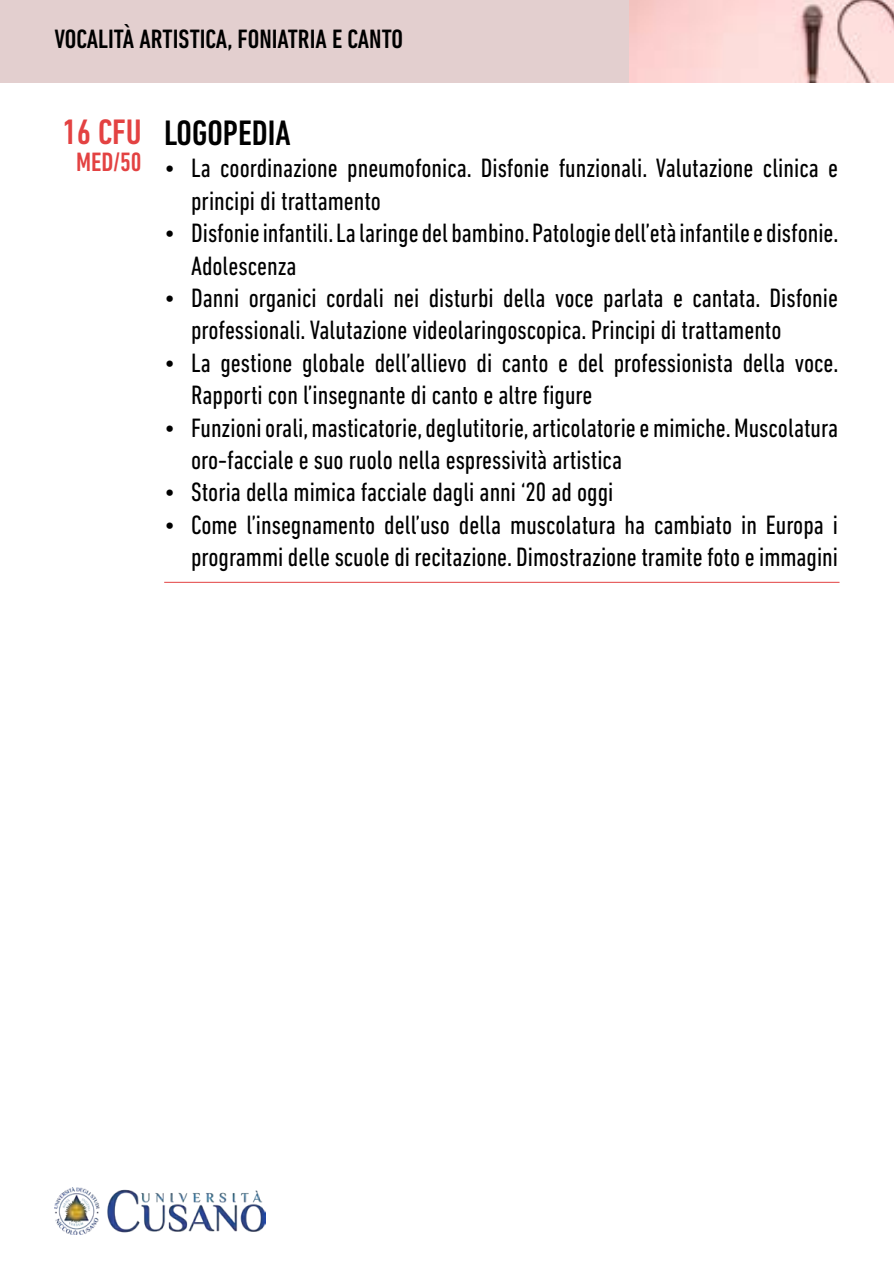
<style>
.page{position:relative;width:894px;height:1264px;background:#fff}
.page>*{position:absolute;margin:0;border:0;box-sizing:border-box;transform-origin:0 0}
.t1{font:500 condensed 36px "DIN Next LT Pro";color:#000}
.t2{font:500 condensed 36px "DIN Next LT Pro";color:#e34242}
.t3{font:condensed 27px/32.4px "DIN Next LT Pro";color:#000}
.t4{font:500 condensed 27px "DIN Next LT Pro";color:#000}
.t5{font:500 condensed 27px "DIN Next LT Pro";color:#e34242}
</style>
<div class="page">
<img style="left:54px;top:1187px;width:211px;height:47px">
<div style="left:0;top:0;width:893px;height:83px;background:#e3cfcf"></div>
<hr style="left:164px;top:582px;width:675px;height:1px;background:#e34242">
<img style="left:630px;top:0;width:263px;height:83px">
<p class="t4" style="left:54px;top:24px;width:350px">VOCALITÀ ARTISTICA, FONIATRIA E CANTO</p>
<p class="t2" style="left:63px;top:111px;width:81px">16 CFU</p>
<p class="t5" style="left:76px;top:147px;width:67px">MED/50</p>
<p class="t1" style="left:164px;top:112px;width:128px">LOGOPEDIA</p>
<p class="t3" style="left:191px;top:152px;width:648px;text-indent:-27px">• La coordinazione pneumofonica. Disfonie funzionali. Valutazione clinica e principi di trattamento</p>
<p class="t3" style="left:191px;top:216px;width:648px;text-indent:-27px">• Disfonie infantili. La laringe del bambino. Patologie dell’età infantile e disfonie.<br>Adolescenza</p>
<p class="t3" style="left:191px;top:281px;width:648px;text-indent:-27px">• Danni organici cordali nei disturbi della voce parlata e cantata. Disfonie professionali. Valutazione videolaringoscopica. Principi di trattamento</p>
<p class="t3" style="left:191px;top:346px;width:648px;text-indent:-27px">• La gestione globale dell’allievo di canto e del professionista della voce.<br>Rapporti con l’insegnante di canto e altre figure</p>
<p class="t3" style="left:191px;top:411px;width:648px;text-indent:-27px">• Funzioni orali, masticatorie, deglutitorie, articolatorie e mimiche. Muscolatura oro-facciale e suo ruolo nella espressività artistica</p>
<p class="t3" style="left:164px;top:476px;width:450px">• Storia della mimica facciale dagli anni ‘20 ad oggi</p>
<p class="t3" style="left:164px;top:508px;width:675px;text-align:right">• Come l’insegnamento dell’uso della muscolatura ha cambiato in Europa i programmi delle scuole di recitazione. Dimostrazione tramite foto e immagini</p>
</div>
